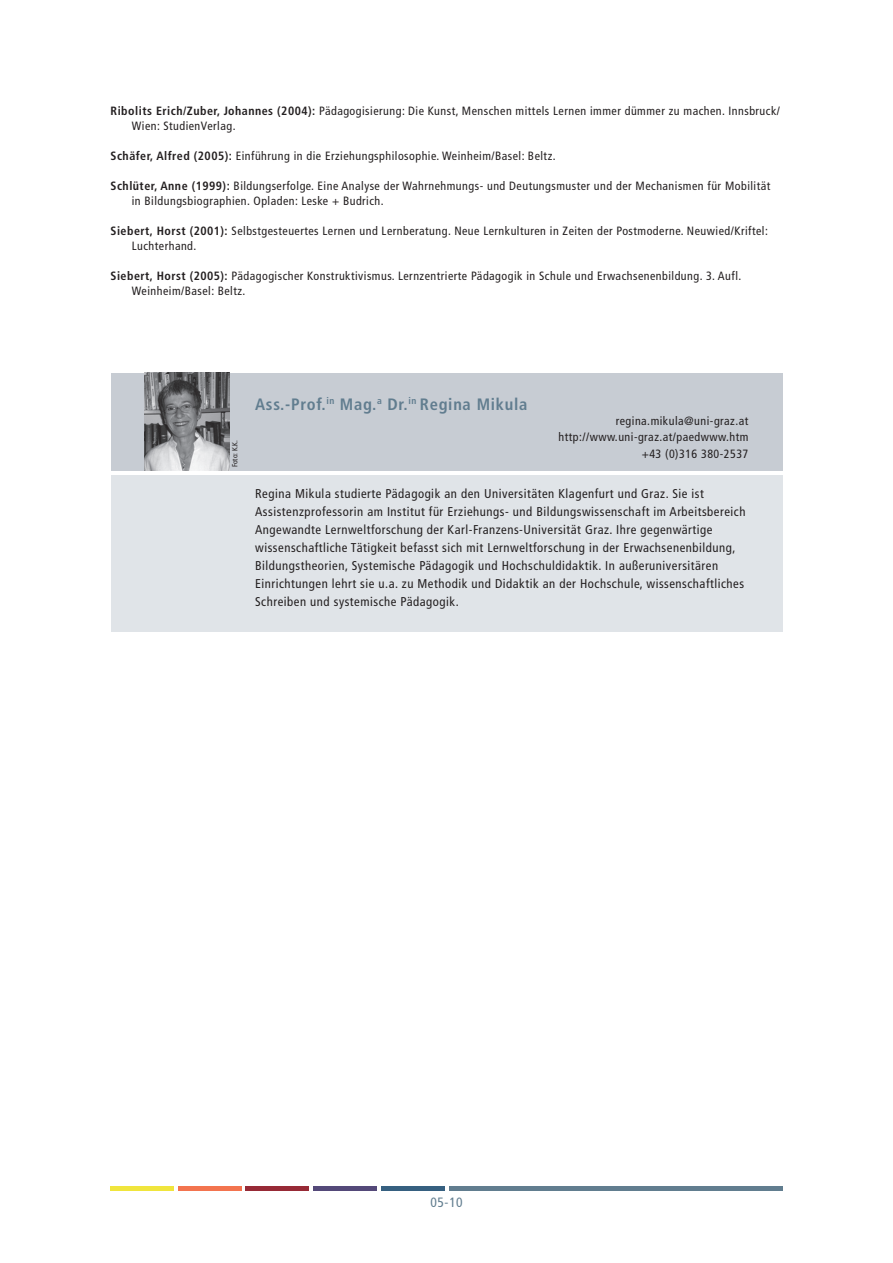
<style>
.page{position:relative;width:893px;height:1263px;background:#fff}
.page>*{position:absolute;margin:0;border:0;box-sizing:border-box;transform-origin:0 0}
.t1{font:700 condensed 16.5px "Frutiger LT Std";letter-spacing:.045em;color:#617d8f}
.t2{font:condensed 13.5px "Frutiger LT Std";color:#617d8f}
.CV{font:condensed 12.75px/18px "Frutiger LT Std";letter-spacing:.04em;color:#231f20}
.Literatur{font:condensed 12px/15px "Frutiger LT Std";letter-spacing:.04em;color:#231f20}
.CV_Kontakt{font:condensed 12px "Frutiger LT Std";letter-spacing:.04em;color:#231f20}
.t3{font:condensed 7.5px "Frutiger LT Std";color:#231f20}
.s1{font-weight:700}
</style>
<div class="page">
<div style="left:111px;top:1186px;width:63px;height:5px;background:#f0e53d"></div>
<div style="left:178px;top:1186px;width:64px;height:5px;background:#f3744f"></div>
<div style="left:246px;top:1186px;width:63px;height:5px;background:#972a36"></div>
<div style="left:313px;top:1186px;width:64px;height:5px;background:#544979"></div>
<div style="left:381px;top:1186px;width:63px;height:5px;background:#366080"></div>
<div style="left:449px;top:1186px;width:333px;height:5px;background:#617d8f"></div>
<div style="left:111px;top:373px;width:671px;height:98px;background:#c7ccd3"></div>
<div style="left:111px;top:475px;width:671px;height:156px;background:#e0e4e8"></div>
<img style="left:145px;top:373px;width:85px;height:98px">
<p class="Literatur" style="left:132px;top:104px;width:650px;text-indent:-21px"><span class="s1">Ribolits Erich/Zuber, Johannes (2004):</span> Pädagogisierung: Die Kunst, Menschen mittels Lernen immer dümmer zu machen. Innsbruck/<br>Wien: StudienVerlag.</p>
<p class="Literatur" style="left:111px;top:149px;width:447px"><span class="s1">Schäfer, Alfred (2005):</span> Einführung in die Erziehungsphilosophie. Weinheim/Basel: Beltz.</p>
<p class="Literatur" style="left:132px;top:179px;width:640px;text-indent:-21px"><span class="s1">Schlüter, Anne (1999):</span> Bildungserfolge. Eine Analyse der Wahrnehmungs- und Deutungsmuster und der Mechanismen für Mobilität in Bildungsbiographien. Opladen: Leske + Budrich.</p>
<p class="Literatur" style="left:132px;top:224px;width:638px;text-indent:-21px"><span class="s1">Siebert, Horst (2001):</span> Selbstgesteuertes Lernen und Lernberatung. Neue Lernkulturen in Zeiten der Postmoderne. Neuwied/Kriftel:<br>Luchterhand.</p>
<p class="Literatur" style="left:132px;top:269px;width:611px;text-indent:-21px"><span class="s1">Siebert, Horst (2005):</span> Pädagogischer Konstruktivismus. Lernzentrierte Pädagogik in Schule und Erwachsenenbildung. 3. Aufl.<br>Weinheim/Basel: Beltz.</p>
<p class="t3" style="left:230px;top:467px;width:29px;rotate:-90deg">Foto: K.K.</p>
<p class="t1" style="left:255px;top:394px;width:274px">Ass.-Prof.<sup>in</sup> Mag.<sup>a</sup> Dr.<sup>in</sup> Regina Mikula</p>
<p class="CV_Kontakt" style="left:616px;top:414px;width:134px">regina.mikula@uni-graz.at</p>
<p class="CV_Kontakt" style="left:559px;top:430px;width:191px">http://www.uni-graz.at/paedwww.htm</p>
<p class="CV_Kontakt" style="left:642px;top:447px;width:108px">+43 (0)316 380-2537</p>
<p class="CV" style="left:255px;top:485px;width:492px">Regina Mikula studierte Pädagogik an den Universitäten Klagenfurt und Graz. Sie ist Assistenzprofessorin am Institut für Erziehungs- und Bildungswissenschaft im Arbeitsbereich Angewandte Lernweltforschung der Karl-Franzens-Universität Graz. Ihre gegenwärtige wissenschaftliche Tätigkeit befasst sich mit Lernweltforschung in der Erwachsenenbildung, Bildungstheorien, Systemische Pädagogik und Hochschuldidaktik. In außeruniversitären Einrichtungen lehrt sie u.a. zu Methodik und Didaktik an der Hochschule, wissenschaftliches Schreiben und systemische Pädagogik.</p>
<p class="t2" style="left:430px;top:1195px;width:34px">05-10</p>
</div>
